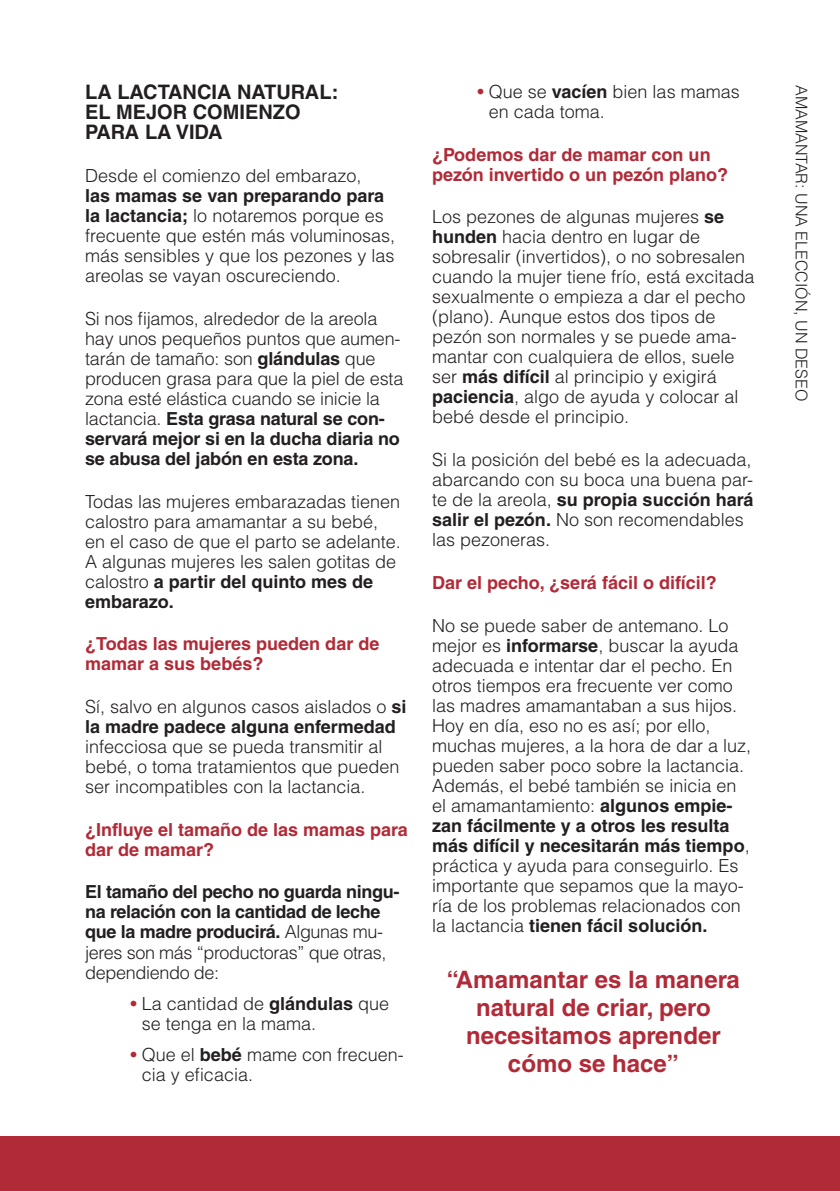
<style>
.page{position:relative;width:840px;height:1191px;background:#fff}
.page>*{position:absolute;margin:0;border:0;box-sizing:border-box;transform-origin:0 0}
.comun{font:700 24px/28px "Helvetica LT Std";color:#b12a37;text-align:center}
.comun-2{font:700 20px "Helvetica LT Std";color:#231f20}
.comun-3{font:300 18px/20px "Helvetica LT Std";color:#231f20}
.comun-4{font:700 18px/20px "Helvetica LT Std";color:#b12a37}
.comun-5{font:700 18px/20px "Helvetica LT Std";letter-spacing:-.02em;color:#231f20}
.t1{font:300 16px "Helvetica LT Std";color:#231f20}
.s1{font-weight:700}
.s2{font-weight:300}
.s3{font-weight:400;color:#b12a37}
</style>
<div class="page">
<div style="left:0;top:1136px;width:839px;height:55px;background:#b12a37"></div>
<p class="comun-2" style="left:85px;top:80px;width:254px">LA LACTANCIA NATURAL:</p>
<p class="comun-2" style="left:85px;top:100px;width:217px">EL MEJOR COMIENZO</p>
<p class="comun-2" style="left:85px;top:120px;width:139px">PARA LA VIDA</p>
<p class="comun-3" style="left:85px;top:166px;width:311px">Desde el comienzo del embarazo,<br><span class="s1">las mamas se van preparando para la lactancia;</span> lo notaremos porque es frecuente que estén más voluminosas, más sensibles y que los pezones y las areolas se vayan oscureciendo.</p>
<p class="comun-3" style="left:85px;top:308px;width:319px">Si nos fijamos, alrededor de la areola hay unos pequeños puntos que aumen&shy;tarán de tamaño: son <span class="s1">glándulas</span> que producen grasa para que la piel de esta zona esté elástica cuando se inicie la lactancia. <span class="s1">Esta grasa natural se con&shy;servará mejor si en la ducha diaria no se abusa del jabón en esta zona.</span></p>
<p class="comun-3" style="left:85px;top:491px;width:317px">Todas las mujeres embarazadas tienen calostro para amamantar a su bebé, en el caso de que el parto se adelante.<br>A algunas mujeres les salen gotitas de calostro <span class="s1">a partir del quinto mes de embarazo.</span></p>
<p class="comun-4" style="left:85px;top:634px;width:295px">¿Todas las mujeres pueden dar de mamar a sus bebés?</p>
<p class="comun-3" style="left:85px;top:696px;width:323px">Sí, salvo en algunos casos aislados o <span class="s1">si la madre padece alguna enfermedad </span>infecciosa que se pueda transmitir al bebé, o toma tratamientos que pueden ser incompatibles con la lactancia.</p>
<p class="comun-4" style="left:85px;top:819px;width:324px">¿Influye el tamaño de las mamas para dar de mamar?</p>
<p class="comun-5" style="left:85px;top:882px;width:315px">El tamaño del pecho no guarda ningu&shy;na relación con la cantidad de leche que la madre producirá. <span class="s2">Algunas mu&shy;jeres son más “productoras” que otras, dependiendo de:</span></p>
<p class="comun-3" style="left:142px;top:993px;width:249px;text-indent:-11px"><span class="s3">•</span> La cantidad de <span class="s1">glándulas</span> que se tenga en la mama.</p>
<p class="comun-3" style="left:142px;top:1044px;width:263px;text-indent:-11px"><span class="s3">•</span> Que el <span class="s1">bebé</span> mame con frecuen&shy;cia y eficacia.</p>
<p class="comun-3" style="left:488px;top:81px;width:252px;text-indent:-11px"><span class="s3">•</span> Que se <span class="s1">vacíen</span> bien las mamas en cada toma.</p>
<p class="comun-4" style="left:432px;top:144px;width:297px">¿Podemos dar de mamar con un pezón invertido o un pezón plano?</p>
<p class="comun-3" style="left:432px;top:207px;width:324px">Los pezones de algunas mujeres <span class="s1">se hunden</span> hacia dentro en lugar de sobresalir (invertidos), o no sobresalen cuando la mujer tiene frío, está excitada sexualmente o empieza a dar el pecho (plano). Aunque estos dos tipos de pezón son normales y se puede ama&shy;mantar con cualquiera de ellos, suele ser <span class="s1">más difícil</span> al principio y exigirá <span class="s1">paciencia</span>, algo de ayuda y colocar al bebé desde el principio.</p>
<p class="comun-3" style="left:432px;top:449px;width:323px">Si la posición del bebé es la adecuada, abarcando con su boca una buena par&shy;te de la areola, <span class="s1">su propia succión hará salir el pezón.</span> No son recomendables las pezoneras.</p>
<p class="comun-4" style="left:432px;top:572px;width:286px">Dar el pecho, ¿será fácil o difícil?</p>
<p class="comun-3" style="left:432px;top:615px;width:320px">No se puede saber de antemano. Lo mejor es <span class="s1">informarse</span>, buscar la ayuda adecuada e intentar dar el pecho. En otros tiempos era frecuente ver como las madres amamantaban a sus hijos.<br>Hoy en día, eso no es así; por ello, muchas mujeres, a la hora de dar a luz, pueden saber poco sobre la lactancia.<br>Además, el bebé también se inicia en el amamantamiento: <span class="s1">algunos empie&shy;zan fácilmente y a otros les resulta más difícil y necesitarán más tiempo</span>, práctica y ayuda para conseguirlo. Es importante que sepamos que la mayo&shy;ría de los problemas relacionados con la lactancia <span class="s1">tienen fácil solución.</span></p>
<p class="comun" style="left:446px;top:965px;width:294px">“Amamantar es la manera natural de criar, pero necesitamos aprender cómo se hace”</p>
<p class="t1" style="left:811px;top:85px;width:317px;rotate:90deg">AMAMANTAR: UNA ELECCIÓN, UN DESEO</p>
</div>
